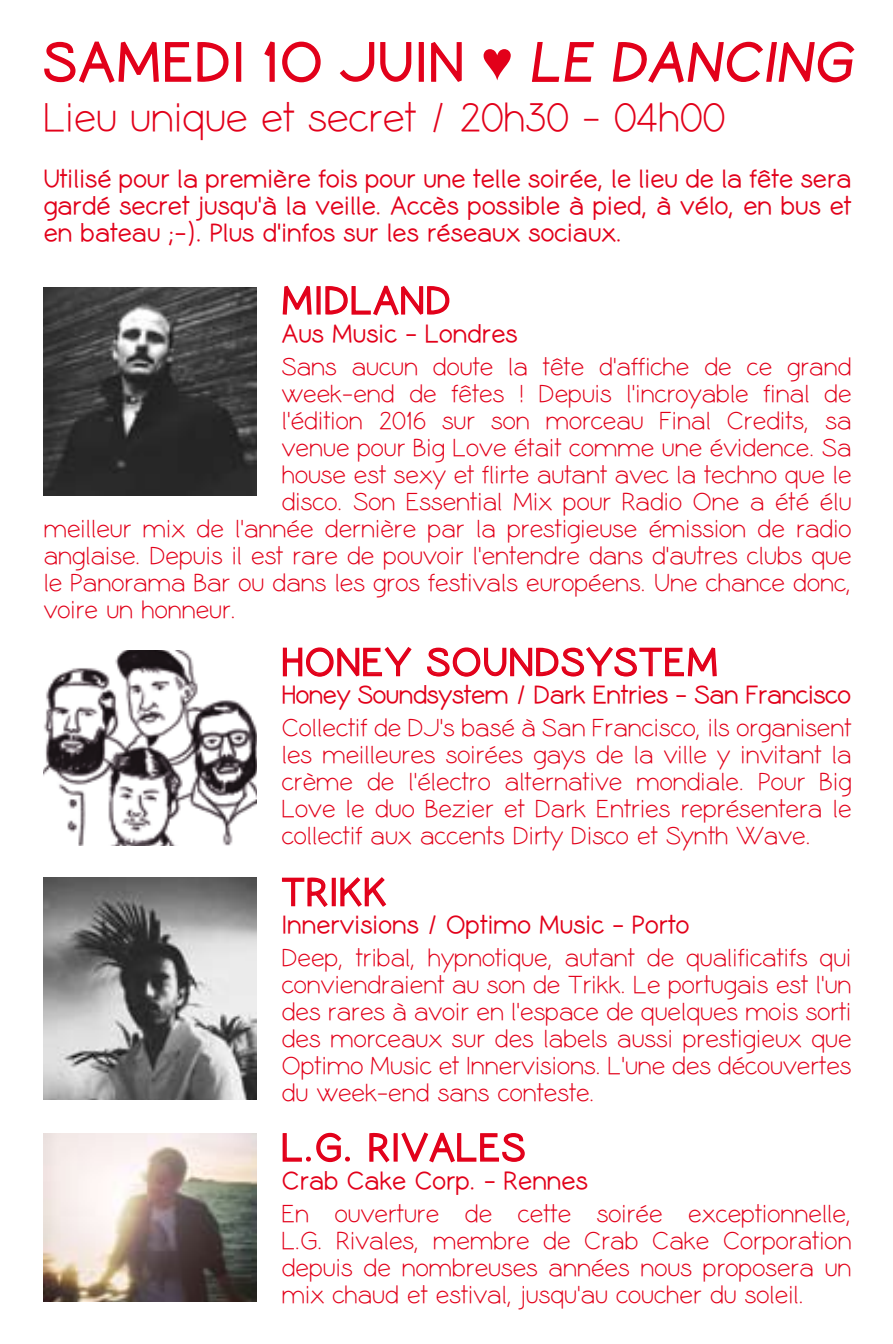
<style>
.page{position:relative;width:893px;height:1344px;background:#fff}
.page>*{position:absolute;margin:0;border:0;box-sizing:border-box;transform-origin:0 0}
.t1{font:700 51px "Coamei";letter-spacing:.05em;color:#e2001a}
.t2{font:39px "Coamei";color:#e2001a}
.t3{font:700 36px "Coamei";letter-spacing:.05em;color:#e2001a}
.t4{font:24px/27px "Coamei";color:#e2001a;text-align:justify}
.t5{font:700 24px/27px "Coamei";color:#e2001a;text-align:justify}
.t6{font:700 24px "Coamei";letter-spacing:-.02em;color:#e2001a}
.s1{font-family:"Arial"}
.s2{font-style:italic}
</style>
<div class="page">
<svg style="left:44px;top:41px;width:185px;height:42px"></svg>
<div style="left:236px;top:42px;width:5px;height:40px;border:2px solid #e2001a"></div>
<svg style="left:264px;top:41px;width:11px;height:41px"></svg>
<svg style="left:282px;top:41px;width:39px;height:42px"></svg>
<svg style="left:339px;top:42px;width:73px;height:40px"></svg>
<div style="left:419px;top:42px;width:5px;height:40px;border:2px solid #e2001a"></div>
<svg style="left:431px;top:42px;width:31px;height:40px"></svg>
<svg style="left:531px;top:42px;width:63px;height:40px"></svg>
<svg style="left:612px;top:41px;width:243px;height:42px"></svg>
<svg style="left:282px;top:1132px;width:68px;height:31px"></svg>
<svg style="left:369px;top:1132px;width:21px;height:31px"></svg>
<div style="left:394px;top:1133px;width:4px;height:28px;border:2px solid #e2001a"></div>
<svg style="left:401px;top:1132px;width:124px;height:31px"></svg>
<img style="left:44px;top:1133px;width:212px;height:168px">
<svg style="left:282px;top:647px;width:130px;height:30px"></svg>
<svg style="left:427px;top:647px;width:290px;height:30px"></svg>
<img style="left:44px;top:651px;width:212px;height:195px">
<svg style="left:281px;top:877px;width:47px;height:30px"></svg>
<div style="left:332px;top:878px;width:4px;height:28px;border:2px solid #e2001a"></div>
<svg style="left:340px;top:877px;width:47px;height:30px"></svg>
<img style="left:44px;top:877px;width:212px;height:222px">
<svg style="left:282px;top:285px;width:30px;height:30px"></svg>
<div style="left:317px;top:286px;width:4px;height:28px;border:2px solid #e2001a"></div>
<svg style="left:325px;top:285px;width:125px;height:31px"></svg>
<img style="left:44px;top:288px;width:212px;height:208px">
<h1 class="t1" style="left:44px;top:37px;width:809px">SAMEDI 1O JUIN <span class="s1">♥</span> <span class="s2">LE DANCING</span></h1>
<h2 class="t2" style="left:44px;top:98px;width:683px">Lieu unique et secret / 20h30 - 04h00</h2>
<p class="t5" style="left:44px;top:166px;width:809px">Utilisé pour la première fois pour une telle soirée, le lieu de la fête sera gardé secret jusqu’à la veille. Accès possible à pied, à vélo, en bus et en bateau ;-). Plus d’infos sur les réseaux sociaux.</p>
<h3 class="t3" style="left:282px;top:283px;width:170px">MIDLAND</h3>
<p class="t5" style="left:282px;top:321px;width:237px">Aus Music - Londres</p>
<p class="t4" style="left:282px;top:354px;width:571px">Sans aucun doute la tête d’affiche de ce grand</p>
<p class="t4" style="left:282px;top:381px;width:571px">week-end de fêtes ! Depuis l’incroyable final de</p>
<p class="t4" style="left:282px;top:408px;width:571px">l’édition 2016 sur son morceau Final Credits, sa</p>
<p class="t4" style="left:282px;top:435px;width:571px">venue pour Big Love était comme une évidence. Sa</p>
<p class="t4" style="left:282px;top:462px;width:571px">house est sexy et flirte autant avec la techno que le</p>
<p class="t4" style="left:282px;top:489px;width:571px">disco. Son Essential Mix pour Radio One a été élu</p>
<p class="t4" style="left:44px;top:516px;width:809px">meilleur mix de l’année dernière par la prestigieuse émission de radio</p>
<p class="t4" style="left:44px;top:543px;width:809px">anglaise. Depuis il est rare de pouvoir l’entendre dans d’autres clubs que</p>
<p class="t4" style="left:44px;top:570px;width:809px">le Panorama Bar ou dans les gros festivals européens. Une chance donc,</p>
<p class="t4" style="left:44px;top:597px;width:194px">voire un honneur.</p>
<h3 class="t3" style="left:282px;top:644px;width:438px">HONEY SOUNDSYSTEM</h3>
<p class="t6" style="left:282px;top:683px;width:571px">Honey Soundsystem / Dark Entries - San Francisco</p>
<p class="t4" style="left:282px;top:715px;width:571px">Collectif de DJ’s basé à San Francisco, ils organisent les meilleures soirées gays de la ville y invitant la crème de l’électro alternative mondiale. Pour Big Love le duo Bezier et Dark Entries représentera le collectif aux accents Dirty Disco et Synth Wave.</p>
<h3 class="t3" style="left:282px;top:874px;width:106px">TRIKK</h3>
<p class="t5" style="left:282px;top:912px;width:409px">Innervisions / Optimo Music - Porto</p>
<p class="t4" style="left:282px;top:945px;width:571px">Deep, tribal, hypnotique, autant de qualificatifs qui conviendraient au son de Trikk. Le portugais est l’un des rares à avoir en l’espace de quelques mois sorti des morceaux sur des labels aussi prestigieux que Optimo Music et Innervisions. L’une des découvertes du week-end sans conteste.</p>
<h3 class="t3" style="left:282px;top:1130px;width:245px">L.G. RIVALES</h3>
<p class="t5" style="left:282px;top:1167px;width:308px">Crab Cake Corp. - Rennes</p>
<p class="t4" style="left:282px;top:1200px;width:571px">En ouverture de cette soirée exceptionnelle, L.G. Rivales, membre de Crab Cake Corporation depuis de nombreuses années nous proposera un mix chaud et estival, jusqu’au coucher du soleil.</p>
</div>
